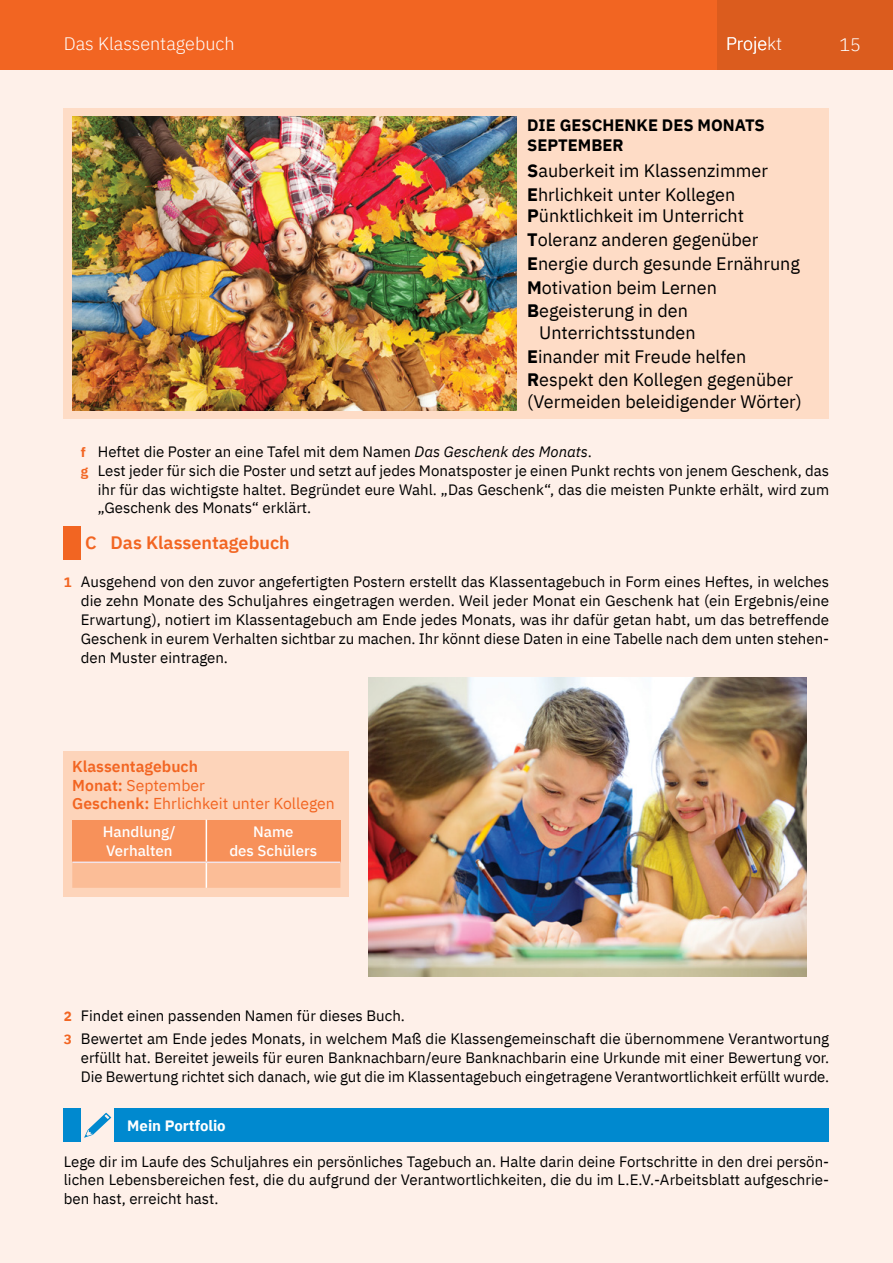
<style>
.page{position:relative;width:893px;height:1263px;background:#fff}
.page>*{position:absolute;margin:0;border:0;box-sizing:border-box;transform-origin:0 0}
.t1{font:18px/21.6px "IBM Plex Sans";color:#000}
.ttl_bold_left{font:300 18px "IBM Plex Sans";color:#fff}
.body_regular_-baseli{font:600 18px "IBM Plex Sans";color:#f26522}
.t2{font:700 16.5px/19.8px "IBM Plex Sans";color:#000}
.Annotation_text{font:15.75px "IBM Plex Sans";color:#f26522}
.Annotation_text-2{font:600 15.75px "IBM Plex Sans";color:#f26522}
.body_regular_indent{font:15px/18.9px "IBM Plex Sans";color:#000;text-align:justify}
.text_TABEL{font:500 15px/18.9px "IBM Plex Sans";color:#fff;text-align:center}
.body_regular_-baseli-2{font:700 15px "IBM Plex Sans";color:#fff}
.s1{font-weight:700}
.s2{font-weight:700;font-size:13.5px;color:#f26522}
.s3{font-style:italic}
.s4{font-weight:600}
</style>
<div class="page">
<div style="left:0;top:68px;width:893px;height:1195px;background:#fef0e9"></div>
<div style="left:0;top:0;width:893px;height:70px;background:#f26522"></div>
<div style="left:718px;top:0;width:175px;height:70px;background:#db5c1e"></div>
<hr style="left:0;top:68px;width:1px;height:1195px;background:#fef0e9">
<div style="left:64px;top:108px;width:765px;height:311px;background:#fedcc6"></div>
<img style="left:73px;top:117px;width:444px;height:293px">
<div style="left:64px;top:526px;width:17px;height:34px;background:#f26522"></div>
<img style="left:368px;top:677px;width:439px;height:299px">
<div style="left:64px;top:751px;width:285px;height:145px;background:#fdd4ba"></div>
<div style="left:72px;top:820px;width:134px;height:42px;background:#f7915a"></div>
<div style="left:206px;top:820px;width:134px;height:42px;background:#f7915a"></div>
<hr style="left:206px;top:820px;width:1px;height:41px;background:#fff">
<div style="left:72px;top:863px;width:268px;height:25px;background:#fbbd97"></div>
<hr style="left:72px;top:861px;width:134px;height:2px;background:#f1e4e9">
<hr style="left:206px;top:861px;width:134px;height:2px;background:#f1e4e9">
<div style="left:115px;top:1108px;width:714px;height:34px;background:#0089cf"></div>
<div style="left:64px;top:1108px;width:17px;height:34px;background:#0089cf"></div>
<svg style="left:84px;top:1113px;width:27px;height:25px"></svg>
<p class="ttl_bold_left" style="left:64px;top:30px;width:172px">Das Klassentagebuch</p>
<p class="ttl_bold_left" style="left:726px;top:30px;width:58px">Projekt</p>
<p class="ttl_bold_left" style="left:839px;top:31px;width:23px">15</p>
<p class="t2" style="left:527px;top:114px;width:239px">DIE GESCHENKE DES MONATS<br>SEPTEMBER</p>
<p class="t1" style="left:527px;top:158px;width:242px"><span class="s1">S</span>auberkeit im Klassenzimmer</p>
<p class="t1" style="left:527px;top:182px;width:219px"><span class="s1">E</span>hrlichkeit unter Kollegen<br><span class="s1">P</span>ünktlichkeit im Unterricht</p>
<p class="t1" style="left:527px;top:227px;width:233px"><span class="s1">T</span>oleranz anderen gegenüber</p>
<p class="t1" style="left:527px;top:251px;width:274px"><span class="s1">E</span>nergie durch gesunde Ernährung</p>
<p class="t1" style="left:527px;top:275px;width:191px"><span class="s1">M</span>otivation beim Lernen</p>
<p class="t1" style="left:539px;top:299px;width:158px;text-indent:-12px"><span class="s1">B</span>egeisterung in den<br>Unterrichtsstunden</p>
<p class="t1" style="left:527px;top:344px;width:221px"><span class="s1">E</span>inander mit Freude helfen</p>
<p class="t1" style="left:527px;top:368px;width:276px"><span class="s1">R</span>espekt den Kollegen gegenüber (Vermeiden beleidigender Wörter)</p>
<p class="body_regular_indent" style="left:81px;top:441px;width:513px"><span class="s2">f</span> Heftet die Poster an eine Tafel mit dem Namen <span class="s3">Das Geschenk des Monats</span>.</p>
<p class="body_regular_indent" style="left:98px;top:460px;width:733px;text-indent:-17px"><span class="s2">g</span> Lest jeder für sich die Poster und setzt auf jedes Monatsposter je einen Punkt rechts von jenem Geschenk, das ihr für das wichtigste haltet. Begründet eure Wahl. „Das Geschenk“, das die meisten Punkte erhält, wird zum „Geschenk des Monats“ erklärt.</p>
<p class="body_regular_-baseli" style="left:85px;top:528px;width:206px">C Das Klassentagebuch</p>
<p class="body_regular_indent" style="left:81px;top:571px;width:750px;text-indent:-17px"><span class="s2">1</span> Ausgehend von den zuvor angefertigten Postern erstellt das Klassentagebuch in Form eines Heftes, in welches die zehn Monate des Schuljahres eingetragen werden. Weil jeder Monat ein Geschenk hat (ein Ergebnis/eine Erwartung), notiert im Klassentagebuch am Ende jedes Monats, was ihr dafür getan habt, um das betreffende Geschenk in eurem Verhalten sichtbar zu machen. Ihr könnt diese Daten in eine Tabelle nach dem unten stehen&shy;den Muster eintragen.</p>
<p class="Annotation_text-2" style="left:72px;top:754px;width:127px">Klassentagebuch</p>
<p class="Annotation_text" style="left:72px;top:773px;width:134px"><span class="s4">Monat:</span> September</p>
<p class="Annotation_text" style="left:72px;top:792px;width:264px"><span class="s4">Geschenk:</span> Ehrlichkeit unter Kollegen</p>
<p class="text_TABEL" style="left:103px;top:821px;width:74px">Handlung/</p>
<p class="text_TABEL" style="left:106px;top:840px;width:68px">Verhalten</p>
<p class="text_TABEL" style="left:229px;top:821px;width:89px">Name<br>des Schülers</p>
<p class="body_regular_indent" style="left:64px;top:1005px;width:343px"><span class="s2">2</span> Findet einen passenden Namen für dieses Buch.</p>
<p class="body_regular_indent" style="left:81px;top:1028px;width:750px;text-indent:-17px"><span class="s2">3</span> Bewertet am Ende jedes Monats, in welchem Maß die Klassengemeinschaft die übernommene Verantwortung erfüllt hat. Bereitet jeweils für euren Banknachbarn/eure Banknachbarin eine Urkunde mit einer Bewertung vor.<br>Die Bewertung richtet sich danach, wie gut die im Klassentagebuch eingetragene Verantwortlichkeit erfüllt wurde.</p>
<p class="body_regular_-baseli-2" style="left:127px;top:1113px;width:100px">Mein Portfolio</p>
<p class="body_regular_indent" style="left:64px;top:1150px;width:767px">Lege dir im Laufe des Schuljahres ein persönliches Tagebuch an. Halte darin deine Fortschritte in den drei persön&shy;lichen Lebensbereichen fest, die du aufgrund der Verantwortlichkeiten, die du im L.E.V.-Arbeitsblatt aufgeschrie&shy;ben hast, erreicht hast.</p>
</div>
